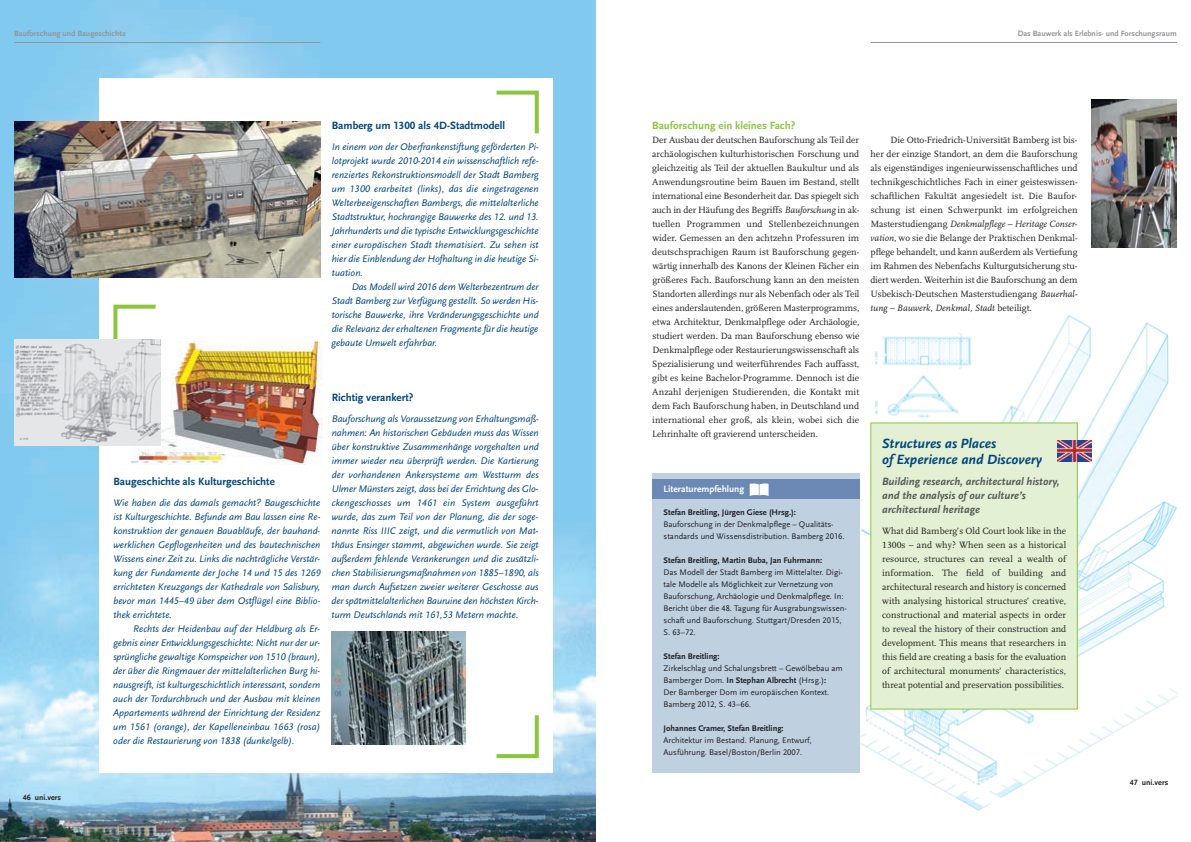
<style>
.page{position:relative;width:1191px;height:842px;background:#fff}
.page>*{position:absolute;margin:0;border:0;box-sizing:border-box;transform-origin:0 0}
.t1{font:italic 700 14px/16px "UB Scala Sans";color:#00467e}
.t2{font:italic 700 11px/14px "UB Scala Sans";color:#57585a}
.t3{font:700 11px "UB Scala Sans";color:#00467e}
.t4{font:700 11px "UB Scala Sans";color:#8bc63e}
.t5{font:italic 10px/14px "UB Scala Sans";color:#00467e;text-align:justify}
.t6{font:9.5px/14px "UB Scala";color:#231f20;text-align:justify}
.t7{font:700 9.5px "UB Scala Sans";color:#fff}
.t8{font:8.5px/12px "UB Scala Sans";color:#231f20}
.t9{font:700 8.5px "UB Scala Sans";color:#231f20}
.t10{font:700 8px "UB Scala Sans";color:#939598}
.t11{font:700 8px "UB Scala Sans";color:#231f20}
.s1{font-style:italic}
.s2{font-weight:700}
</style>
<div class="page">
<img style="left:0;top:0;width:595px;height:842px">
<div style="left:99px;top:79px;width:454px;height:694px;background:#fff"></div>
<img style="left:859px;top:315px;width:318px;height:496px">
<hr style="left:14px;top:42px;width:306px;height:1px;background:#939598">
<hr style="left:870px;top:42px;width:307px;height:1px;background:#939598">
<div style="left:871px;top:423px;width:206px;height:286px;background:#e4f0d4"></div>
<div style="left:870px;top:423px;width:207px;height:286px;border:1px solid #8bc63e"></div>
<div style="left:652px;top:473px;width:207px;height:300px;background:#bfd0e1"></div>
<div style="left:652px;top:479px;width:207px;height:20px;background:#6b89b4"></div>
<svg style="left:749px;top:483px;width:19px;height:13px"></svg>
<img style="left:14px;top:122px;width:306px;height:155px">
<img style="left:332px;top:632px;width:133px;height:113px">
<img style="left:131px;top:341px;width:192px;height:124px">
<svg style="left:113px;top:304px;width:43px;height:35px"></svg>
<svg style="left:496px;top:715px;width:43px;height:44px"></svg>
<svg style="left:496px;top:90px;width:43px;height:44px"></svg>
<img style="left:1057px;top:440px;width:34px;height:22px">
<img style="left:14px;top:339px;width:147px;height:106px">
<img style="left:1091px;top:100px;width:85px;height:147px">
<p class="t10" style="left:14px;top:29px;width:113px">Bauforschung und Baugeschichte</p>
<p class="t11" style="left:23px;top:792px;width:40px">46 uni.vers</p>
<p class="t3" style="left:332px;top:119px;width:175px">Bamberg um 1300 als 4D-Stadtmodell</p>
<p class="t5" style="left:331px;top:139px;width:209px">In einem von der Oberfrankenstiftung geförderten Pi&shy;lotprojekt wurde 2010-2014 ein wissenschaftlich refe&shy;renziertes Rekonstruktionsmodell der Stadt Bamberg um 1300 erarbeitet (links), das die eingetragenen Welterbeeigenschaften Bambergs, die mittelalterliche Stadtstruktur, hochrangige Bauwerke des 12. und 13.<br>Jahrhunderts und die typische Entwicklungsgeschichte einer europäischen Stadt thematisiert. Zu sehen ist hier die Einblendung der Hofhaltung in die heutige Si&shy;tuation.</p>
<p class="t5" style="left:331px;top:279px;width:209px;text-indent:20px">Das Modell wird 2016 dem Welterbezentrum der Stadt Bamberg zur Verfügung gestellt. So werden His&shy;torische Bauwerke, ihre Veränderungsgeschichte und die Relevanz der erhaltenen Fragmente für die heutige gebaute Umwelt erfahrbar.</p>
<p class="t3" style="left:113px;top:475px;width:163px">Baugeschichte als Kulturgeschichte</p>
<p class="t5" style="left:113px;top:496px;width:208px">Wie haben die das damals gemacht? Baugeschichte ist Kulturgeschichte. Befunde am Bau lassen eine Re&shy;konstruktion der genauen Bauabläufe, der bauhand&shy;werklichen Gepflogenheiten und des bautechnischen Wissens einer Zeit zu. Links die nachträgliche Verstär&shy;kung der Fundamente der Joche 14 und 15 des 1269 errichteten Kreuzgangs der Kathedrale von Salisbury, bevor man 1445–49 über dem Ostflügel eine Biblio&shy;thek errichtete.</p>
<p class="t5" style="left:113px;top:622px;width:209px;text-indent:20px">Rechts der Heidenbau auf der Heldburg als Er&shy;gebnis einer Entwicklungsgeschichte: Nicht nur der ur&shy;sprüngliche gewaltige Kornspeicher von 1510 (braun), der über die Ringmauer der mittelalterlichen Burg hi&shy;nausgreift, ist kulturgeschichtlich interessant, sondern auch der Tordurchbruch und der Ausbau mit kleinen Appartements während der Einrichtung der Residenz um 1561 (orange), der Kapelleneinbau 1663 (rosa) oder die Restaurierung von 1838 (dunkelgelb).</p>
<p class="t3" style="left:332px;top:391px;width:83px">Richtig verankert?</p>
<p class="t5" style="left:331px;top:412px;width:209px">Bauforschung als Voraussetzung von Erhaltungsmaß&shy;nahmen: An historischen Gebäuden muss das Wissen über konstruktive Zusammenhänge vorgehalten und immer wieder neu überprüft werden. Die Kartierung der vorhandenen Ankersysteme am Westturm des Ulmer Münsters zeigt, dass bei der Errichtung des Glo&shy;ckengeschosses um 1461 ein System ausgeführt wurde, das zum Teil von der Planung, die der soge&shy;nannte Riss IIIC zeigt, und die vermutlich von Mat&shy;thäus Ensinger stammt, abgewichen wurde. Sie zeigt außerdem fehlende Verankerungen und die zusätzli&shy;chen Stabilisierungsmaßnahmen von 1885–1890, als man durch Aufsetzen zweier weiterer Geschosse aus der spätmittelalterlichen Bauruine den höchsten Kirch&shy;turm Deutschlands mit 161,53 Metern machte.</p>
<p class="t10" style="left:1017px;top:29px;width:160px">Das Bauwerk als Erlebnis- und Forschungsraum</p>
<p class="t4" style="left:652px;top:119px;width:145px">Bauforschung ein kleines Fach?</p>
<p class="t6" style="left:652px;top:133px;width:209px">Der Ausbau der deutschen Bauforschung als Teil der archäologischen kulturhistorischen Forschung und gleichzeitig als Teil der aktuellen Baukultur und als Anwendungsroutine beim Bauen im Bestand, stellt international eine Besonderheit dar. Das spiegelt sich auch in der Häufung des Begriffs <span class="s1">Bauforschung</span> in ak&shy;tuellen Programmen und Stellenbezeichnungen wider. Gemessen an den achtzehn Professuren im deutschsprachigen Raum ist Bauforschung gegen&shy;wärtig innerhalb des Kanons der Kleinen Fächer ein größeres Fach. Bauforschung kann an den meisten Standorten allerdings nur als Nebenfach oder als Teil eines anderslautenden, größeren Masterprogramms, etwa Architektur, Denkmalpflege oder Archäologie, studiert werden. Da man Bauforschung ebenso wie Denkmalpflege oder Restaurierungswissenschaft als Spezialisierung und weiterführendes Fach auffasst, gibt es keine Bachelor-Programme. Dennoch ist die Anzahl derjenigen Studierenden, die Kontakt mit dem Fach Bauforschung haben, in Deutschland und international eher groß, als klein, wobei sich die Lehrinhalte oft gravierend unterscheiden.</p>
<p class="t6" style="left:870px;top:133px;width:209px;text-indent:20px">Die Otto-Friedrich-Universität Bamberg ist bis&shy;her der einzige Standort, an dem die Bauforschung als eigenständiges ingenieurwissenschaftliches und technikgeschichtliches Fach in einer geisteswissen&shy;schaftlichen Fakultät angesiedelt ist. Die Baufor&shy;schung ist einen Schwerpunkt im erfolgreichen Masterstudiengang <span class="s1">Denkmalpflege – Heritage Conser&shy;vation</span>, wo sie die Belange der Praktischen Denkmal&shy;pflege behandelt, und kann außerdem als Vertiefung im Rahmen des Nebenfachs Kulturgutsicherung stu&shy;diert werden. Weiterhin ist die Bauforschung an dem Usbekisch-Deutschen Masterstudiengang <span class="s1">Bauerhal&shy;tung – Bauwerk, Denkmal, Stadt</span> beteiligt.</p>
<h1 class="t1" style="left:882px;top:435px;width:161px">Structures as Places<br>of Experience and Discovery</h1>
<p class="t2" style="left:882px;top:474px;width:179px">Building research, architectural history, and the analysis of our culture’s architectural heritage</p>
<p class="t6" style="left:882px;top:524px;width:186px">What did Bamberg’s Old Court look like in the 1300s – and why? When seen as a historical resource, structures can reveal a wealth of information. The field of building and architectural research and history is concerned with analysing historical structures’ creative, constructional and material aspects in order to reveal the history of their construction and development. This means that researchers in this field are creating a basis for the evaluation of architectural monuments’ characteristics, threat potential and preservation possibilities.</p>
<p class="t7" style="left:663px;top:484px;width:82px">Literaturempfehlung</p>
<p class="t9" style="left:663px;top:507px;width:134px">Stefan Breitling, Jürgen Giese (Hrsg.):</p>
<p class="t8" style="left:663px;top:518px;width:182px">Bauforschung in der Denkmalpflege – Qualitäts&shy;standards und Wissensdistribution. Bamberg 2016.</p>
<p class="t9" style="left:663px;top:555px;width:160px">Stefan Breitling, Martin Buba, Jan Fuhrmann:</p>
<p class="t8" style="left:663px;top:566px;width:185px">Das Modell der Stadt Bamberg im Mittelalter. Digi&shy;tale Modelle als Möglichkeit zur Vernetzung von Bauforschung, Archäologie und Denkmalpflege. In:<br>Bericht über die 48. Tagung für Ausgrabungswissen&shy;schaft und Bauforschung. Stuttgart/Dresden 2015, S. 63–72.</p>
<p class="t9" style="left:663px;top:651px;width:58px">Stefan Breitling:</p>
<p class="t8" style="left:663px;top:662px;width:181px">Zirkelschlag und Schalungsbrett – Gewölbebau am Bamberger Dom. <span class="s2">In Stephan Albrecht</span> (Hrsg.)<span class="s2">:<br></span>Der Bamberger Dom im europäischen Kontext.<br>Bamberg 2012, S. 43–66.</p>
<p class="t9" style="left:663px;top:723px;width:122px">Johannes Cramer, Stefan Breitling:</p>
<p class="t8" style="left:663px;top:734px;width:150px">Architektur im Bestand. Planung, Entwurf,<br>Ausführung. Basel/Boston/Berlin 2007.</p>
<p class="t11" style="left:1129px;top:778px;width:40px">47 uni.vers</p>
</div>
